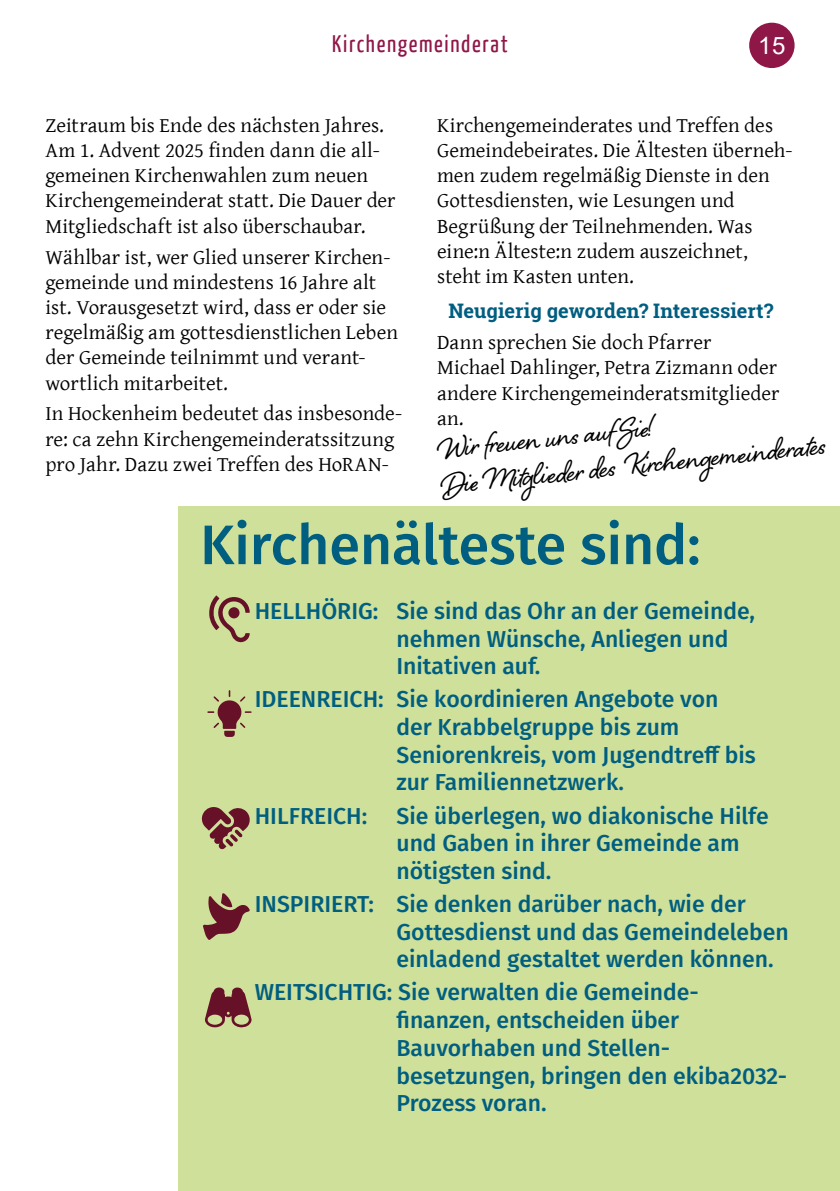
<style>
.page{position:relative;width:840px;height:1191px;background:#fff}
.page>*{position:absolute;margin:0;border:0;box-sizing:border-box;transform-origin:0 0}
.t1{font:500 55.8px "Fira Sans";color:#005e80}
.t2{font:38px/36px "Shelby";color:#000}
.t3{font:24px "Yanone Kaffeesatz";letter-spacing:.07em;color:#8f1748}
.t4{font:24px "Arial";color:#fff}
.t5{font:500 23px/27.6px "Fira Sans";color:#005e80}
.t6{font:21px/25.2px "Gentium Basic";color:#000}
.t7{font:700 20px "Roboto Slab";letter-spacing:-.005em;color:#005e80}
</style>
<div class="page">
<div style="left:178px;top:506px;width:661px;height:685px;background:#cfe09b"></div>
<svg style="left:209px;top:595px;width:40px;height:47px"></svg>
<div style="left:228px;top:607px;width:11px;height:11px;background:#661127;border-radius:50%"></div>
<svg style="left:202px;top:807px;width:47px;height:42px"></svg>
<svg style="left:207px;top:690px;width:44px;height:47px"></svg>
<svg style="left:203px;top:893px;width:46px;height:47px"></svg>
<svg style="left:205px;top:987px;width:46px;height:40px"></svg>
<div style="left:749px;top:24px;width:44px;height:43px;background:#8f1748;border-radius:50%"></div>
<div style="left:748px;top:23px;width:46px;height:45px;border:2px solid #8f1748;border-radius:50%"></div>
<p class="t3" style="left:332px;top:28px;width:177px">Kirchengemeinderat</p>
<p class="t4" style="left:757px;top:29px;width:29px">15</p>
<p class="t6" style="left:45px;top:112px;width:351px">Zeitraum bis Ende des nächsten Jahres.<br>Am 1. Advent 2025 finden dann die all&shy;gemeinen Kirchenwahlen zum neuen Kirchengemeinderat statt. Die Dauer der Mitgliedschaft ist also überschaubar.</p>
<p class="t6" style="left:45px;top:243px;width:354px">Wählbar ist, wer Glied unserer Kirchen&shy;gemeinde und mindestens 16 Jahre alt ist. Vorausgesetzt wird, dass er oder sie regelmäßig am gottesdienstlichen Leben der Gemeinde teilnimmt und verant&shy;wortlich mitarbeitet.</p>
<p class="t6" style="left:45px;top:400px;width:358px">In Hockenheim bedeutet das insbesonde&shy;re: ca zehn Kirchengemeinderatssitzung pro Jahr. Dazu zwei Treffen des HoRAN-</p>
<p class="t6" style="left:437px;top:112px;width:357px">Kirchengemeinderates und Treffen des Gemeindebeirates. Die Ältesten überneh&shy;men zudem regelmäßig Dienste in den Gottesdiensten, wie Lesungen und Begrüßung der Teilnehmenden. Was eine:n Älteste:n zudem auszeichnet, steht im Kasten unten.</p>
<p class="t7" style="left:448px;top:297px;width:326px">Neugierig geworden? Interessiert?</p>
<p class="t6" style="left:437px;top:329px;width:344px">Dann sprechen Sie doch Pfarrer<br>Michael Dahlinger, Petra Zizmann oder andere Kirchengemeinderatsmitglieder an.</p>
<h2 class="t2" style="left:436px;top:427px;width:386px;rotate:-6deg">Wir freuen uns auf Sie!<br>Die Mitglieder des Kirchengemeinderates</h2>
<h1 class="t1" style="left:200px;top:500px;width:501px">Kirchenälteste sind:</h1>
<p class="t5" style="left:396px;top:596px;width:360px;text-indent:-142px">HELLHÖRIG: Sie sind das Ohr an der Gemeinde, nehmen Wünsche, Anliegen und<br>Initativen auf.</p>
<p class="t5" style="left:396px;top:684px;width:360px;text-indent:-142px">IDEENREICH: Sie koordinieren Angebote von der Krabbelgruppe bis zum<br>Seniorenkreis, vom Jugendtreff bis zur Familiennetzwerk.</p>
<p class="t5" style="left:254px;top:800px;width:114px">HILFREICH:</p>
<p class="t5" style="left:396px;top:800px;width:373px">Sie überlegen, wo diakonische Hilfe und Gaben in ihrer Gemeinde am nötigsten sind.</p>
<p class="t5" style="left:396px;top:889px;width:393px;text-indent:-142px">INSPIRIERT: Sie denken darüber nach, wie der<br>Gottesdienst und das Gemeindeleben einladend gestaltet werden können.</p>
<p class="t5" style="left:396px;top:977px;width:392px;text-indent:-142px">WEITSICHTIG: Sie verwalten die Gemeinde&shy;finanzen, entscheiden über<br>Bauvorhaben und Stellen&shy;besetzungen, bringen den ekiba2032-<br>Prozess voran.</p>
</div>
